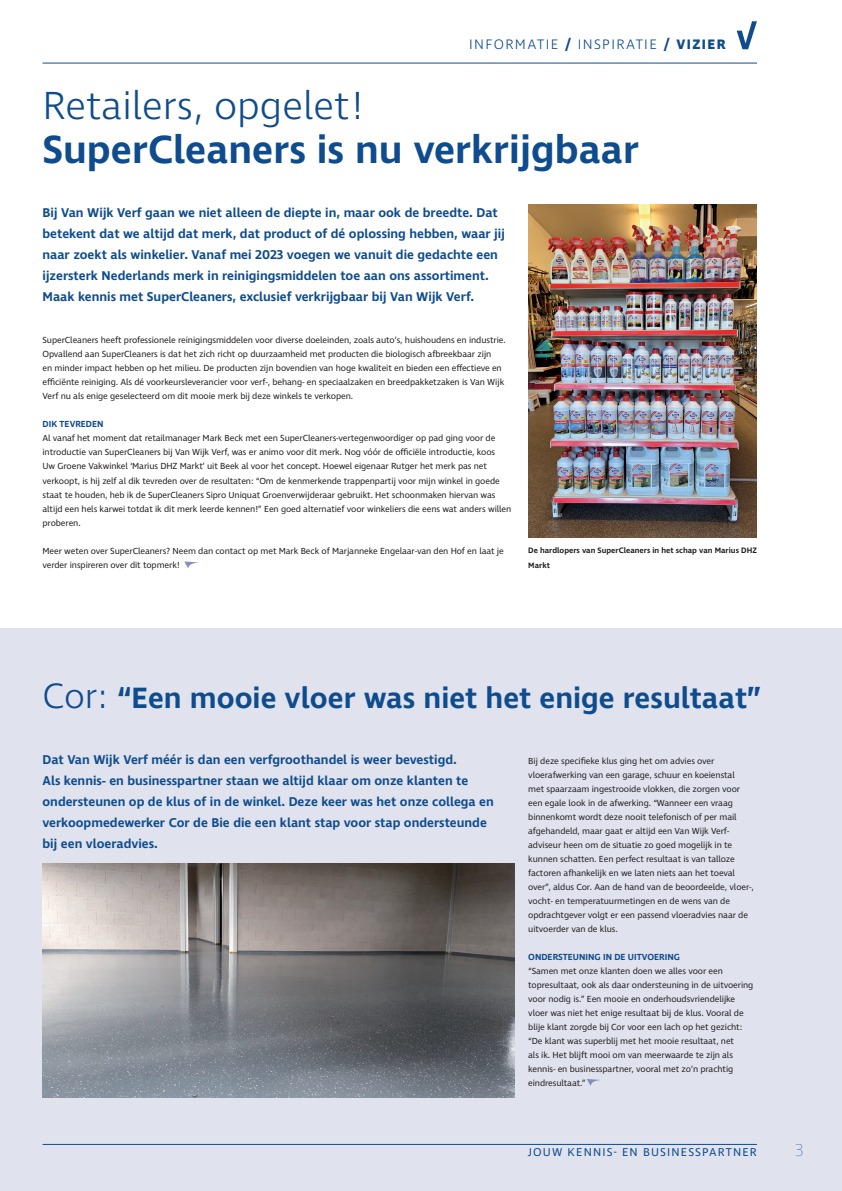
<style>
.page{position:relative;width:842px;height:1191px;background:#fff}
.page>*{position:absolute;margin:0;border:0;box-sizing:border-box;transform-origin:0 0}
.t1{font:600 40px "Ingra";color:#0f4c8d}
.t2{font:300 40px "Ingra";color:#0f4c8d}
.t3{font:600 30px "Ingra";color:#0f4c8d}
.t4{font:100 17.6px "Ingra";color:#0f4c8d}
.t5{font:300 14px "Ingra";letter-spacing:.1em;color:#0f4c8d}
.t6{font:600 13px/21px "Ingra";color:#0f4c8d}
.t7{font:11.6px "Ingra";letter-spacing:.1em;color:#0f4c8d}
.t8{font:9px/14px "Ingra";letter-spacing:-.01em;color:#231f20}
.t9{font:600 9px "Ingra";color:#0f4c8d}
.t10{font:600 8px/14px "Ingra";color:#231f20}
.s1{font-weight:700}
.s2{font-weight:300;font-size:36px}
</style>
<div class="page">
<div style="left:0;top:628px;width:842px;height:563px;background:#e0e3ee"></div>
<svg style="left:737px;top:21px;width:20px;height:28px"></svg>
<hr style="left:43px;top:63px;width:714px;height:1px;background:#0f4c8d">
<hr style="left:43px;top:1144px;width:714px;height:1px;background:#0f4c8d">
<svg style="left:184px;top:561px;width:15px;height:7px"></svg>
<img style="left:528px;top:204px;width:229px;height:333px">
<svg style="left:587px;top:1079px;width:13px;height:7px"></svg>
<img style="left:43px;top:863px;width:471px;height:234px">
<h3 class="t5" style="left:469px;top:36px;width:258px">INFORMATIE <span class="s1">/</span> INSPIRATIE <span class="s1">/ VIZIER</span></h3>
<h1 class="t2" style="left:43px;top:81px;width:322px">Retailers, opgelet!</h1>
<h1 class="t1" style="left:43px;top:125px;width:598px">SuperCleaners is nu verkrijgbaar</h1>
<p class="t6" style="left:43px;top:203px;width:464px">Bij Van Wijk Verf gaan we niet alleen de diepte in, maar ook de breedte. Dat betekent dat we altijd dat merk, dat product of dé oplossing hebben, waar jij naar zoekt als winkelier. Vanaf mei 2023 voegen we vanuit die gedachte een ijzersterk Nederlands merk in reinigingsmiddelen toe aan ons assortiment.<br>Maak kennis met SuperCleaners, exclusief verkrijgbaar bij Van Wijk Verf.</p>
<p class="t8" style="left:43px;top:334px;width:465px">SuperCleaners heeft professionele reinigingsmiddelen voor diverse doeleinden, zoals auto’s, huishoudens en industrie.<br>Opvallend aan SuperCleaners is dat het zich richt op duurzaamheid met producten die biologisch afbreekbaar zijn<br>en minder impact hebben op het milieu. De producten zijn bovendien van hoge kwaliteit en bieden een effectieve en efficiënte reiniging. Als dé voorkeursleverancier voor verf-, behang- en speciaalzaken en breedpakketzaken is Van Wijk Verf nu als enige geselecteerd om dit mooie merk bij deze winkels te verkopen.</p>
<p class="t9" style="left:43px;top:419px;width:63px">DIK TEVREDEN</p>
<p class="t8" style="left:43px;top:432px;width:470px">Al vanaf het moment dat retailmanager Mark Beck met een SuperCleaners-vertegenwoordiger op pad ging voor de introductie van SuperCleaners bij Van Wijk Verf, was er animo voor dit merk. Nog vóór de officiële introductie, koos<br>Uw Groene Vakwinkel ‘Marius DHZ Markt’ uit Beek al voor het concept. Hoewel eigenaar Rutger het merk pas net verkoopt, is hij zelf al dik tevreden over de resultaten: “Om de kenmerkende trappenpartij voor mijn winkel in goede staat te houden, heb ik de SuperCleaners Sipro Uniquat Groenverwijderaar gebruikt. Het schoonmaken hiervan was altijd een hels karwei totdat ik dit merk leerde kennen!” Een goed alternatief voor winkeliers die eens wat anders willen proberen.</p>
<p class="t8" style="left:43px;top:544px;width:463px">Meer weten over SuperCleaners? Neem dan contact op met Mark Beck of Marjanneke Engelaar-van den Hof en laat je verder inspireren over dit topmerk!</p>
<p class="t10" style="left:528px;top:544px;width:230px">De hardlopers van SuperCleaners in het schap van Marius DHZ<br>Markt</p>
<h2 class="t3" style="left:43px;top:679px;width:720px"><span class="s2">Cor:</span> “Een mooie vloer was niet het enige resultaat”</h2>
<p class="t6" style="left:43px;top:749px;width:453px">Dat Van Wijk Verf méér is dan een verfgroothandel is weer bevestigd.<br>Als kennis- en businesspartner staan we altijd klaar om onze klanten te ondersteunen op de klus of in de winkel. Deze keer was het onze collega en verkoopmedewerker Cor de Bie die een klant stap voor stap ondersteunde bij een vloeradvies.</p>
<p class="t8" style="left:528px;top:754px;width:227px">Bij deze specifieke klus ging het om advies over vloerafwerking van een garage, schuur en koeienstal<br>met spaarzaam ingestrooide vlokken, die zorgen voor een egale look in de afwerking. “Wanneer een vraag binnenkomt wordt deze nooit telefonisch of per mail afgehandeld, maar gaat er altijd een Van Wijk Verf&shy;adviseur heen om de situatie zo goed mogelijk in te kunnen schatten. Een perfect resultaat is van talloze factoren afhankelijk en we laten niets aan het toeval over”, aldus Cor. Aan de hand van de beoordeelde, vloer-, vocht- en temperatuurmetingen en de wens van de opdrachtgever volgt er een passend vloeradvies naar de uitvoerder van de klus.</p>
<p class="t9" style="left:528px;top:951px;width:153px">ONDERSTEUNING IN DE UITVOERING</p>
<p class="t8" style="left:528px;top:964px;width:227px">“Samen met onze klanten doen we alles voor een topresultaat, ook als daar ondersteuning in de uitvoering voor nodig is.” Een mooie en onderhoudsvriendelijke vloer was niet het enige resultaat bij de klus. Vooral de blije klant zorgde bij Cor voor een lach op het gezicht: “De klant was superblij met het mooie resultaat, net<br>als ik. Het blijft mooi om van meerwaarde te zijn als kennis- en businesspartner, vooral met zo’n prachtig eindresultaat.”</p>
<p class="t7" style="left:528px;top:1145px;width:231px">JOUW KENNIS- EN BUSINESSPARTNER</p>
<h3 class="t4" style="left:795px;top:1139px;width:9px">3</h3>
</div>
